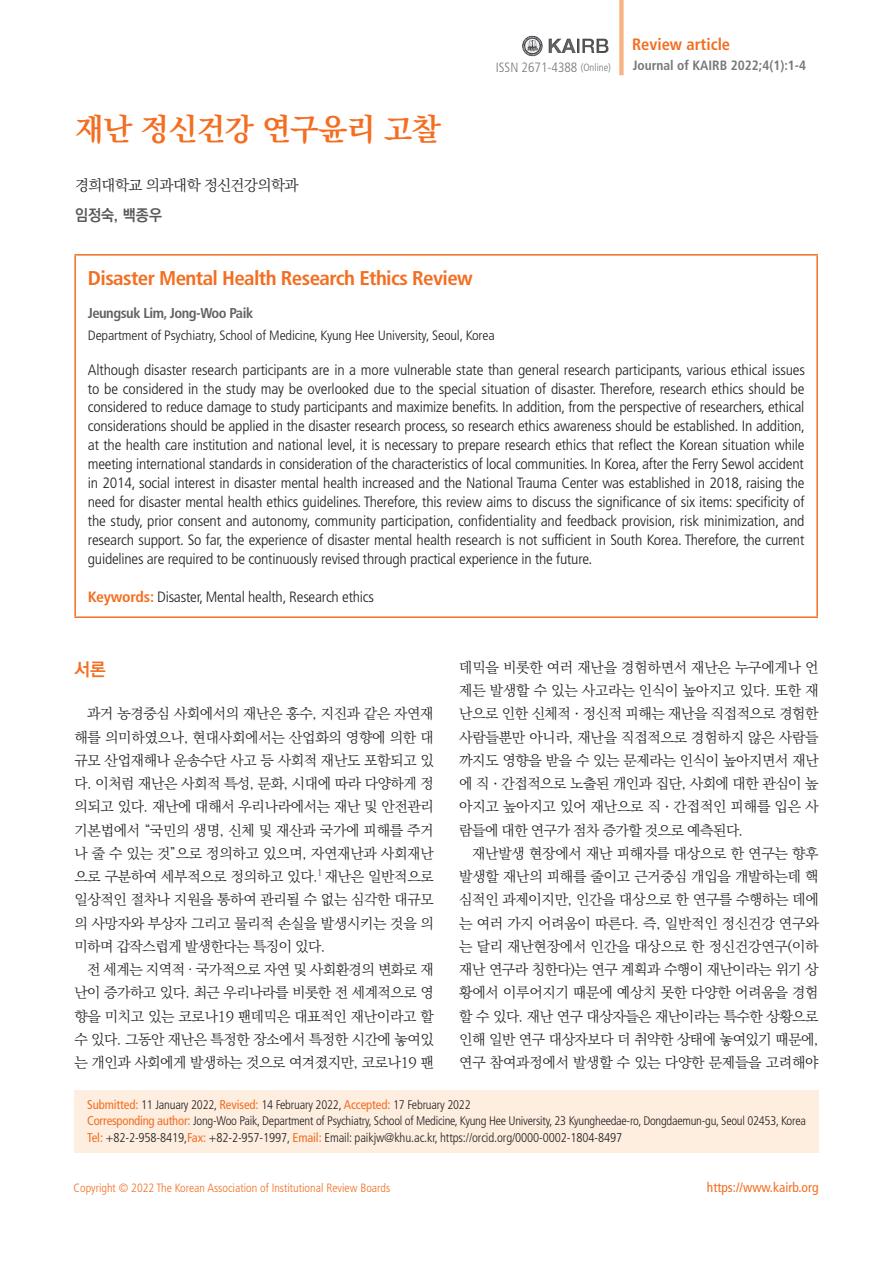
<style>
.page{position:relative;width:893px;height:1263px;background:#fff}
.page>*{position:absolute;margin:0;border:0;box-sizing:border-box;transform-origin:0 0}
.큰제목{font:700 30.75px "Ko Pub World Batang";letter-spacing:-.02em;color:#f36e21}
.영문제목{font:700 condensed 19.95px "Frutiger LT Std";letter-spacing:-.03em;color:#f36e21;scale:1.05 1}
.서론{font:700 18px "Ko Pub World Dotum";color:#f36e21}
.t1{font:700 condensed 16.5px "Frutiger LT Std";color:#f36e21}
.성명{font:700 15.75px "Ko Pub World Dotum";color:#57585a;scale:.95 1}
.영문초록{font:300 condensed 15px/18.9px "Frutiger LT Std";letter-spacing:-.015em;color:#231f20;text-align:justify;scale:1.05 1}
.소속{font:300 15px "Ko Pub World Batang";letter-spacing:-.04em;color:#231f20}
.바탕글{font:300 14.25px/23.2px "Ko Pub World Batang";letter-spacing:-.02em;color:#231f20;text-align:justify}
.영문성명{font:700 condensed 14.25px "Frutiger LT Std";letter-spacing:-.03em;color:#636366}
.영문소속{font:300 condensed 13.5px "Frutiger LT Std";letter-spacing:-.01em;color:#231f20;scale:1.05 1}
.t2{font:700 condensed 13.5px "Frutiger LT Std";color:#76787b}
.t3{font:300 condensed 13.5px "Frutiger LT Std";color:#76787b}
.t4{font:condensed 13.5px "Frutiger LT Std";color:#f36e21}
.책임저자{font:300 condensed 12.75px "Frutiger LT Std";letter-spacing:-.01em;color:#231f20}
.책임저자-2{font:300 condensed 12.45px "Frutiger LT Std";letter-spacing:-.02em;color:#231f20}
.t5{font:300 condensed 12px "Frutiger LT Std";color:#f36e21}
.바탕글-2{font:300 8.25px "Ko Pub World Batang";color:#231f20}
.s1{font-size:10.5px}
.s2{font-weight:700;color:#f36e21}
.s3{font-weight:400;font-size:12.75px;color:#f36e21}
.s4{font-weight:400;color:#f36e21}
</style>
<div class="page">
<div style="left:74px;top:1090px;width:745px;height:62px;background:#feeee0"></div>
<svg style="left:619px;top:0;width:5px;height:75px"></svg>
<img style="left:522px;top:35px;width:87px;height:22px">
<hr style="left:74px;top:254px;width:744px;height:2px;background:#f36e21">
<hr style="left:74px;top:256px;width:2px;height:360px;background:#f36e21">
<hr style="left:816px;top:256px;width:2px;height:360px;background:#f36e21">
<hr style="left:74px;top:616px;width:744px;height:2px;background:#f36e21">
<p class="t1" style="left:632px;top:35px;width:100px">Review article</p>
<p class="큰제목" style="left:75px;top:107px;width:367px">재난 정신건강 연구윤리 고찰</p>
<p class="소속" style="left:75px;top:174px;width:225px">경희대학교 의과대학 정신건강의학과</p>
<p class="성명" style="left:75px;top:204px;width:93px">임정숙, 백종우</p>
<p class="t3" style="left:496px;top:59px;width:116px">ISSN 2671-4388 <span class="s1">(Online)</span></p>
<p class="t2" style="left:633px;top:57px;width:175px">Journal of KAIRB 2022;4(1):1-4</p>
<p class="영문제목" style="left:88px;top:266px;width:368px">Disaster Mental Health Research Ethics Review</p>
<p class="영문성명" style="left:88px;top:305px;width:167px">Jeungsuk Lim, Jong-Woo Paik</p>
<p class="영문소속" style="left:88px;top:328px;width:389px">Department of Psychiatry, School of Medicine, Kyung Hee University, Seoul, Korea</p>
<p class="영문초록" style="left:88px;top:360px;width:684px">Although disaster research participants are in a more vulnerable state than general research participants, various ethical issues to be considered in the study may be overlooked due to the special situation of disaster. Therefore, research ethics should be considered to reduce damage to study participants and maximize benefits. In addition, from the perspective of researchers, ethical considerations should be applied in the disaster research process, so research ethics awareness should be established. In addition, at the health care institution and national level, it is necessary to prepare research ethics that reflect the Korean situation while meeting international standards in consideration of the characteristics of local communities. In Korea, after the Ferry Sewol accident in 2014, social interest in disaster mental health increased and the National Trauma Center was established in 2018, raising the need for disaster mental health ethics guidelines. Therefore, this review aims to discuss the significance of six items: specificity of the study, prior consent and autonomy, community participation, confidentiality and feedback provision, risk minimization, and research support. So far, the experience of disaster mental health research is not sufficient in South Korea. Therefore, the current guidelines are required to be continuously revised through practical experience in the future.</p>
<p class="영문초록" style="left:88px;top:587px;width:274px"><span class="s2">Keywords:</span> Disaster, Mental health, Research ethics</p>
<p class="바탕글" style="left:459px;top:656px;width:361px">데믹을 비롯한 여러 재난을 경험하면서 재난은 누구에게나 언 제든 발생할 수 있는 사고라는 인식이 높아지고 있다. 또한 재 난으로 인한 신체적ㆍ정신적 피해는 재난을 직접적으로 경험한 사람들뿐만 아니라, 재난을 직접적으로 경험하지 않은 사람들 까지도 영향을 받을 수 있는 문제라는 인식이 높아지면서 재난 에 직ㆍ간접적으로 노출된 개인과 집단, 사회에 대한 관심이 높 아지고 높아지고 있어 재난으로 직ㆍ간접적인 피해를 입은 사 람들에 대한 연구가 점차 증가할 것으로 예측된다.</p>
<p class="바탕글" style="left:459px;top:842px;width:361px;text-indent:13px">재난발생 현장에서 재난 피해자를 대상으로 한 연구는 향후 발생할 재난의 피해를 줄이고 근거중심 개입을 개발하는데 핵 심적인 과제이지만, 인간을 대상으로 한 연구를 수행하는 데에 는 여러 가지 어려움이 따른다. 즉, 일반적인 정신건강 연구와 는 달리 재난현장에서 인간을 대상으로 한 정신건강연구(이하 재난 연구라 칭한다)는 연구 계획과 수행이 재난이라는 위기 상 황에서 이루어지기 때문에 예상치 못한 다양한 어려움을 경험 할 수 있다. 재난 연구 대상자들은 재난이라는 특수한 상황으로 인해 일반 연구 대상자보다 더 취약한 상태에 놓여있기 때문에, 연구 참여과정에서 발생할 수 있는 다양한 문제들을 고려해야</p>
<p class="책임저자-2" style="left:87px;top:1097px;width:385px"><span class="s3">Submitted:</span> 11 January 2022, <span class="s3">Revised:</span> 14 February 2022, <span class="s3">Accepted:</span> 17 February 2022</p>
<p class="책임저자-2" style="left:87px;top:1114px;width:720px"><span class="s3">Corresponding author:</span> Jong-Woo Paik, Department of Psychiatry, School of Medicine, Kyung Hee University, 23 Kyungheedae-ro, Dongdaemun-gu, Seoul 02453, Korea</p>
<p class="책임저자" style="left:87px;top:1130px;width:537px"><span class="s4">Tel:</span> +82-2-958-8419,<span class="s4">Fax:</span> +82-2-957-1997, <span class="s4">Email:</span> Email: paikjw@khu.ac.kr, https://orcid.org/0000-0002-1804-8497</p>
<p class="서론" style="left:74px;top:656px;width:33px">서론</p>
<p class="바탕글" style="left:74px;top:703px;width:361px;text-indent:13px">과거 농경중심 사회에서의 재난은 홍수, 지진과 같은 자연재 해를 의미하였으나, 현대사회에서는 산업화의 영향에 의한 대 규모 산업재해나 운송수단 사고 등 사회적 재난도 포함되고 있 다. 이처럼 재난은 사회적 특성, 문화, 시대에 따라 다양하게 정 의되고 있다. 재난에 대해서 우리나라에서는 재난 및 안전관리 기본법에서 “국민의 생명, 신체 및 재산과 국가에 피해를 주거 나 줄 수 있는 것”으로 정의하고 있으며, 자연재난과 사회재난 으로 구분하여 세부적으로 정의하고 있다.</p>
<p class="바탕글-2" style="left:318px;top:866px;width:6px">1</p>
<p class="바탕글" style="left:74px;top:865px;width:361px;text-indent:250px">재난은 일반적으로 일상적인 절차나 지원을 통하여 관리될 수 없는 심각한 대규모 의 사망자와 부상자 그리고 물리적 손실을 발생시키는 것을 의 미하며 갑작스럽게 발생한다는 특징이 있다.</p>
<p class="바탕글" style="left:74px;top:958px;width:361px;text-indent:13px">전 세계는 지역적 · 국가적으로 자연 및 사회환경의 변화로 재 난이 증가하고 있다. 최근 우리나라를 비롯한 전 세계적으로 영 향을 미치고 있는 코로나19 팬데믹은 대표적인 재난이라고 할 수 있다. 그동안 재난은 특정한 장소에서 특정한 시간에 놓여있 는 개인과 사회에게 발생하는 것으로 여겨졌지만, 코로나19 팬</p>
<p class="t5" style="left:74px;top:1181px;width:318px">Copyright © 2022 The Korean Association of Institutional Review Boards</p>
<p class="t4" style="left:707px;top:1180px;width:113px">https://www.kairb.org</p>
</div>
